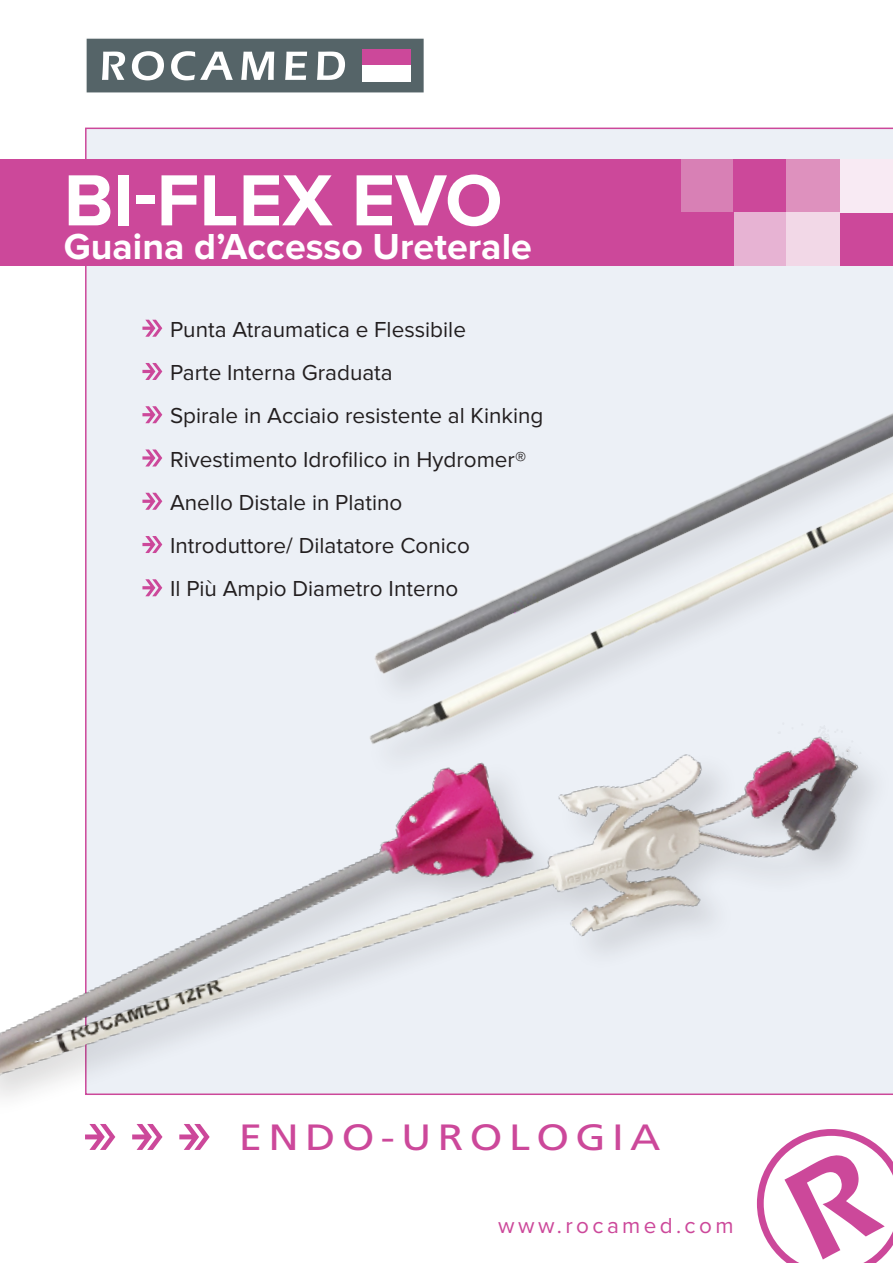
<style>
.page{position:relative;width:893px;height:1263px;background:#fff}
.page>*{position:absolute;margin:0;border:0;box-sizing:border-box;transform-origin:0 0}
.Title_1{font:700 75px "Proxima Nova";color:#fff}
.Title_1-2{font:700 37.5px "Proxima Nova";color:#fff}
.t1{font:36.6px "Frutiger LT Std";letter-spacing:.15em;color:#cc489a;scale:1.15 1}
.Advantage_Item{font:22.5px "Proxima Nova";color:#231f20}
.t2{font:22.5px "Proxima Nova";letter-spacing:.15em;color:#cc489a}
</style>
<div class="page">
<div style="left:85px;top:128px;width:808px;height:552px;background:#ecf0f6"></div>
<div style="left:680px;top:159px;width:53px;height:54px;background:#d880b5"></div>
<div style="left:733px;top:159px;width:54px;height:54px;background:#cc489a"></div>
<div style="left:0;top:159px;width:680px;height:107px;background:#cc489a"></div>
<div style="left:787px;top:159px;width:53px;height:54px;background:#de91be"></div>
<div style="left:840px;top:159px;width:53px;height:54px;background:#f8eaf3"></div>
<svg style="left:757px;top:1137px;width:136px;height:126px"></svg>
<svg style="left:86px;top:38px;width:338px;height:55px"></svg>
<img style="left:0;top:680px;width:882px;height:457px">
<img style="left:351px;top:177px;width:542px;height:599px">
<svg style="left:142px;top:320px;width:20px;height:17px"></svg>
<svg style="left:142px;top:363px;width:20px;height:17px"></svg>
<svg style="left:142px;top:406px;width:20px;height:17px"></svg>
<svg style="left:142px;top:449px;width:20px;height:17px"></svg>
<svg style="left:142px;top:493px;width:20px;height:17px"></svg>
<svg style="left:142px;top:536px;width:20px;height:17px"></svg>
<svg style="left:142px;top:579px;width:20px;height:17px"></svg>
<svg style="left:85px;top:1124px;width:30px;height:26px"></svg>
<svg style="left:132px;top:1124px;width:31px;height:26px"></svg>
<svg style="left:179px;top:1124px;width:31px;height:26px"></svg>
<p class="Title_1" style="left:64px;top:157px;width:440px">BI-FLEX EVO</p>
<p class="Title_1-2" style="left:64px;top:225px;width:470px">Guaina d’Accesso Ureterale</p>
<p class="Advantage_Item" style="left:170px;top:316px;width:297px">Punta Atraumatica e Flessibile</p>
<p class="Advantage_Item" style="left:170px;top:360px;width:224px">Parte Interna Graduata</p>
<p class="Advantage_Item" style="left:170px;top:403px;width:375px">Spirale in Acciaio resistente al Kinking</p>
<p class="Advantage_Item" style="left:170px;top:446px;width:358px">Rivestimento Idrofilico in Hydromer®</p>
<p class="Advantage_Item" style="left:170px;top:489px;width:234px">Anello Distale in Platino</p>
<p class="Advantage_Item" style="left:170px;top:533px;width:301px">Introduttore/ Dilatatore Conico</p>
<p class="Advantage_Item" style="left:170px;top:576px;width:290px">Il Più Ampio Diametro Interno</p>
<h3 class="t1" style="left:239px;top:1116px;width:368px">ENDO-UROLOGIA</h3>
<p class="t2" style="left:498px;top:1213px;width:237px">www.rocamed.com</p>
</div>
